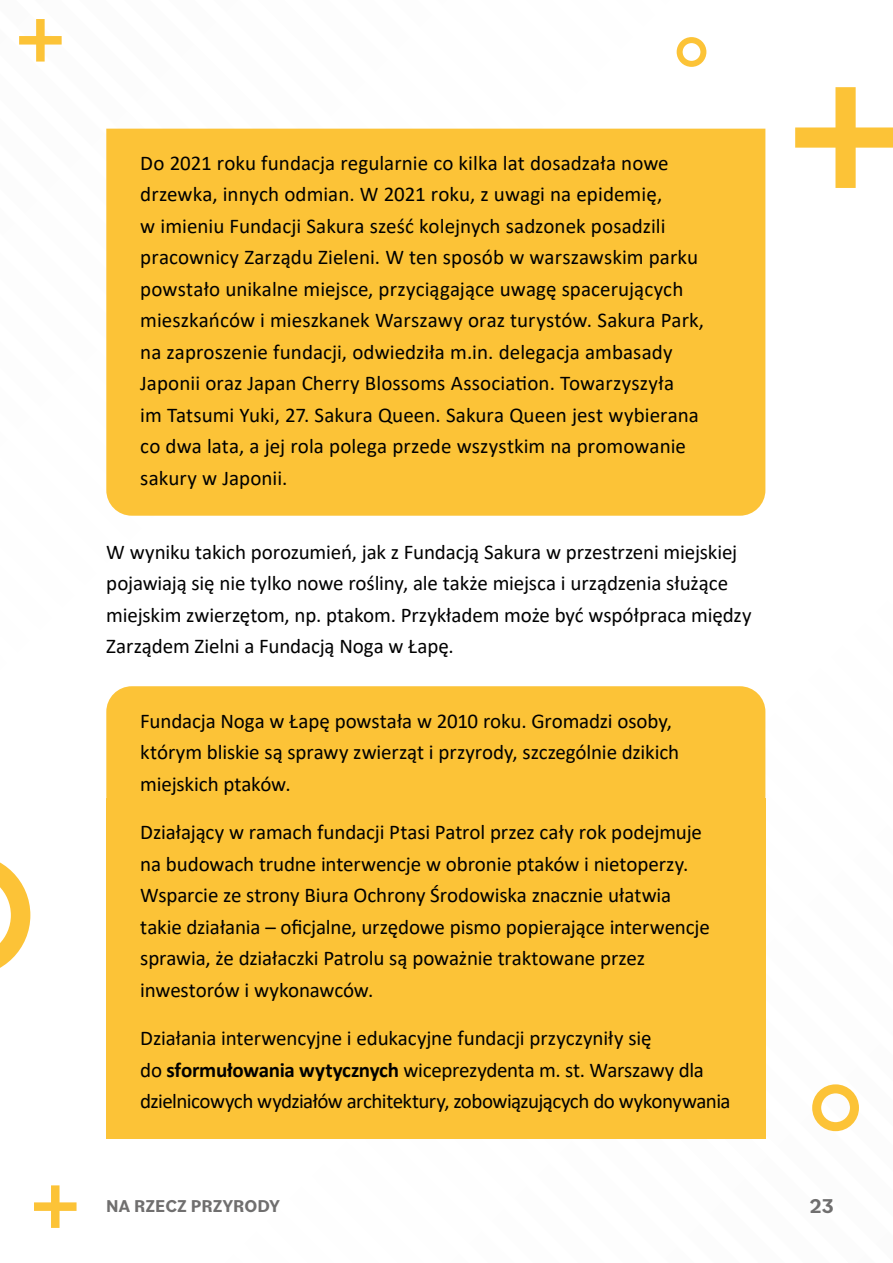
<style>
.page{position:relative;width:893px;height:1263px;background:#fff}
.page>*{position:absolute;margin:0;border:0;box-sizing:border-box;transform-origin:0 0}
.ramka_niebieska_dół{font:21px/31.5px "Calibri";letter-spacing:.005em;color:#000}
.ramka_niebieska_srod{font:21px/31.5px "Calibri";letter-spacing:-.01em;color:#000}
.Tekst_bez_wcięcia{font:21px/31.5px "Calibri";letter-spacing:-.005em;color:#000}
.ramka_niebieska{font:21px/31.5px "Calibri";letter-spacing:-.005em;color:#000}
.t1{font:700 21px "Bilo";color:#706f6f}
.t2{font:700 18px "Bilo";color:#706f6f}
.s1{font-weight:700}
</style>
<div class="page">
<svg style="left:19px;top:19px;width:43px;height:43px"></svg>
<svg style="left:795px;top:87px;width:98px;height:101px"></svg>
<svg style="left:34px;top:1185px;width:43px;height:43px"></svg>
<div style="left:677px;top:37px;width:29px;height:30px;border:6px solid #fcc337;border-radius:50%"></div>
<div style="left:812px;top:1084px;width:47px;height:47px;border:9px solid #fcc337;border-radius:50%"></div>
<svg style="left:0;top:862px;width:30px;height:106px"></svg>
<div style="left:106px;top:129px;width:659px;height:387px;background:#fcc337"></div>
<div style="left:106px;top:686px;width:659px;height:135px;background:#fcc337;border-radius:26px"></div>
<div style="left:106px;top:798px;width:659px;height:229px;background:#fcc337"></div>
<div style="left:106px;top:1004px;width:659px;height:135px;background:#fcc337"></div>
<p class="ramka_niebieska_dół" style="left:140px;top:147px;width:565px">Do 2021 roku fundacja regularnie co kilka lat dosadzała nowe drzewka, innych odmian. W 2021 roku, z uwagi na epidemię,<br>w imieniu Fundacji Sakura sześć kolejnych sadzonek posadzili pracownicy Zarządu Zieleni. W ten sposób w warszawskim parku powstało unikalne miejsce, przyciągające uwagę spacerujących mieszkańców i mieszkanek Warszawy oraz turystów. Sakura Park, na zaproszenie fundacji, odwiedziła m.in. delegacja ambasady Japonii oraz Japan Cherry Blossoms Association. Towarzyszyła<br>im Tatsumi Yuki, 27. Sakura Queen. Sakura Queen jest wybierana co dwa lata, a jej rola polega przede wszystkim na promowanie sakury w Japonii.</p>
<p class="Tekst_bez_wcięcia" style="left:106px;top:536px;width:647px">W wyniku takich porozumień, jak z Fundacją Sakura w przestrzeni miejskiej pojawiają się nie tylko nowe rośliny, ale także miejsca i urządzenia służące miejskim zwierzętom, np. ptakom. Przykładem może być współpraca między Zarządem Zielni a Fundacją Noga w Łapę.</p>
<p class="ramka_niebieska" style="left:140px;top:704px;width:540px">Fundacja Noga w Łapę powstała w 2010 roku. Gromadzi osoby, którym bliskie są sprawy zwierząt i przyrody, szczególnie dzikich miejskich ptaków.</p>
<p class="ramka_niebieska_srod" style="left:140px;top:816px;width:571px">Działający w ramach fundacji Ptasi Patrol przez cały rok podejmuje na budowach trudne interwencje w obronie ptaków i nietoperzy.<br>Wsparcie ze strony Biura Ochrony Środowiska znacznie ułatwia takie działania – oficjalne, urzędowe pismo popierające interwencje sprawia, że działaczki Patrolu są poważnie traktowane przez inwestorów i wykonawców.</p>
<p class="ramka_niebieska_srod" style="left:140px;top:1022px;width:592px">Działania interwencyjne i edukacyjne fundacji przyczyniły się<br>do <span class="s1">sformułowania wytycznych</span> wiceprezydenta m. st. Warszawy dla dzielnicowych wydziałów architektury, zobowiązujących do wykonywania</p>
<p class="t2" style="left:106px;top:1194px;width:175px">NA RZECZ PRZYRODY</p>
<p class="t1" style="left:810px;top:1192px;width:26px">23</p>
</div>
